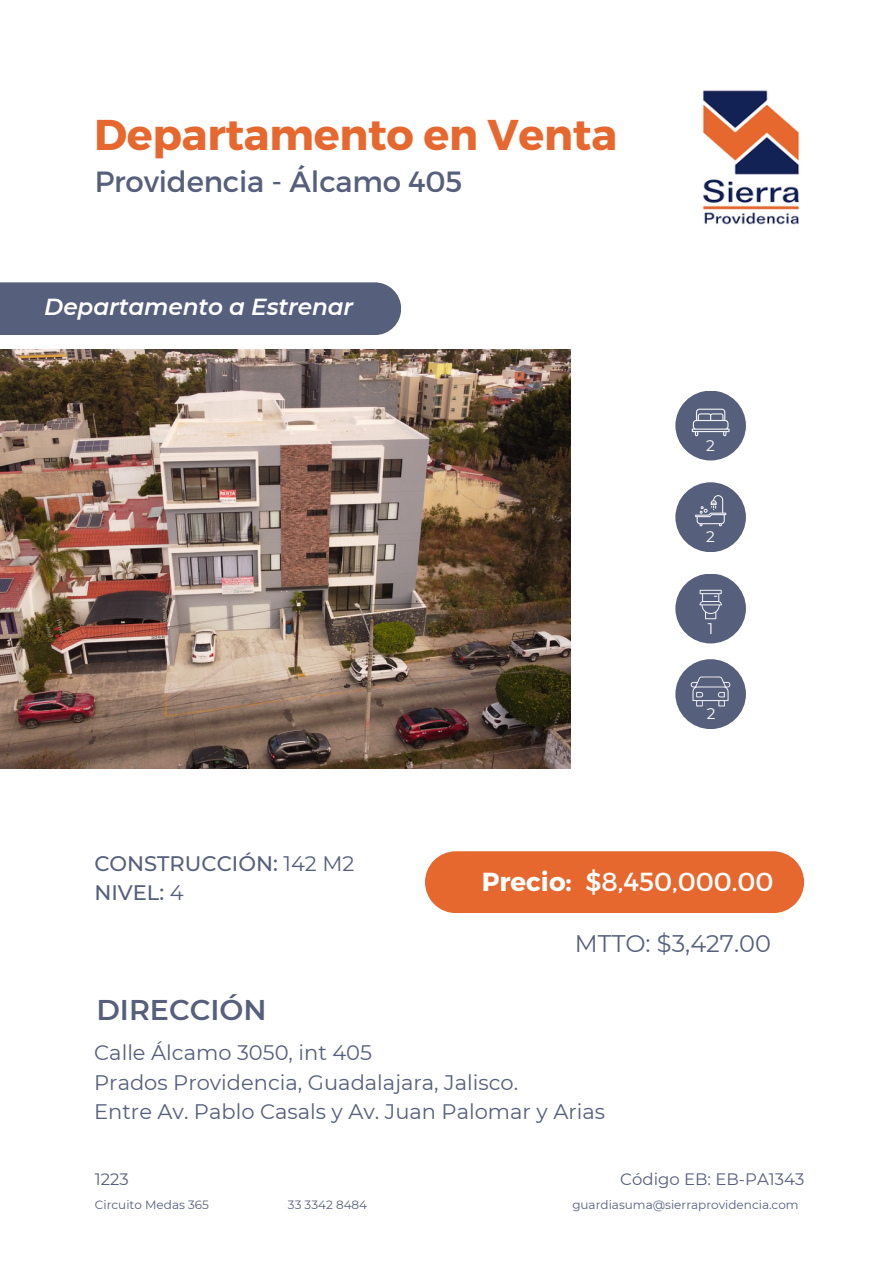
<style>
.page{position:relative;width:893px;height:1264px;background:#fff}
.page>*{position:absolute;margin:0;border:0;box-sizing:border-box;transform-origin:0 0}
.t1{font:700 43.05px "Montserrat";letter-spacing:-.005em;color:#e6682f}
.t2{font:29.25px "Montserrat";letter-spacing:-.005em;color:#565f7c}
.t3{font:600 28.5px "Montserrat";color:#565f7c}
.t4{font:26.1px "Montserrat";color:#fff}
.t5{font:24px "Montserrat";color:#565f7c}
.t6{font:italic 600 23.25px "Montserrat";letter-spacing:-.005em;color:#fff}
.t7{font:21px "Montserrat";color:#565f7c}
.t8{font:500 21px "Montserrat";color:#565f7c}
.t9{font:16.5px "Montserrat";color:#565f7c}
.t10{font:15.3px "Montserrat";color:#fff}
.t11{font:12px "Montserrat";color:#565f7c}
.s1{font-weight:400}
.s2{font-weight:700}
</style>
<div class="page">
<img style="left:0;top:349px;width:570px;height:419px">
<img style="left:702px;top:90px;width:98px;height:135px">
<div style="left:425px;top:851px;width:379px;height:62px;background:#e6682f"></div>
<div style="left:0;top:282px;width:401px;height:53px;background:#565f7c"></div>
<div style="left:675px;top:390px;width:70px;height:70px;background:#565f7c;border-radius:50%"></div>
<svg style="left:691px;top:408px;width:38px;height:28px"></svg>
<div style="left:675px;top:573px;width:70px;height:70px;background:#565f7c;border-radius:50%"></div>
<svg style="left:699px;top:590px;width:22px;height:29px"></svg>
<div style="left:675px;top:659px;width:70px;height:70px;background:#565f7c;border-radius:50%"></div>
<img style="left:690px;top:676px;width:41px;height:31px">
<div style="left:675px;top:482px;width:70px;height:70px;background:#565f7c;border-radius:50%"></div>
<svg style="left:695px;top:495px;width:31px;height:31px"></svg>
<p class="t1" style="left:94px;top:106px;width:524px">Departamento en Venta</p>
<p class="t2" style="left:95px;top:163px;width:369px">Providencia - Álcamo 405</p>
<p class="t6" style="left:44px;top:293px;width:310px">Departamento a Estrenar</p>
<p class="t8" style="left:94px;top:850px;width:261px">CONSTRUCCIÓN: <span class="s1">142 M2</span></p>
<p class="t8" style="left:94px;top:879px;width:91px">NIVEL: <span class="s1">4</span></p>
<p class="t10" style="left:706px;top:435px;width:10px">2</p>
<p class="t10" style="left:706px;top:527px;width:10px">2</p>
<p class="t10" style="left:707px;top:618px;width:7px">1</p>
<p class="t10" style="left:706px;top:704px;width:10px">2</p>
<p class="t4" style="left:481px;top:864px;width:293px"><span class="s2">Precio:</span> $8,450,000.00</p>
<p class="t5" style="left:575px;top:929px;width:197px">MTTO: $3,427.00</p>
<p class="t3" style="left:96px;top:992px;width:172px">DIRECCIÓN</p>
<p class="t7" style="left:94px;top:1040px;width:279px">Calle Álcamo 3050, int 405</p>
<p class="t7" style="left:94px;top:1069px;width:425px">Prados Providencia, Guadalajara, Jalisco.</p>
<p class="t7" style="left:94px;top:1098px;width:512px">Entre Av. Pablo Casals y Av. Juan Palomar y Arias</p>
<p class="t9" style="left:95px;top:1169px;width:35px">1223</p>
<p class="t9" style="left:620px;top:1169px;width:185px">Código EB: EB-PA1343</p>
<p class="t11" style="left:95px;top:1197px;width:116px">Circuito Medas 365</p>
<p class="t11" style="left:288px;top:1197px;width:81px">33 3342 8484</p>
<p class="t11" style="left:572px;top:1197px;width:228px">guardiasuma@sierraprovidencia.com</p>
</div>
